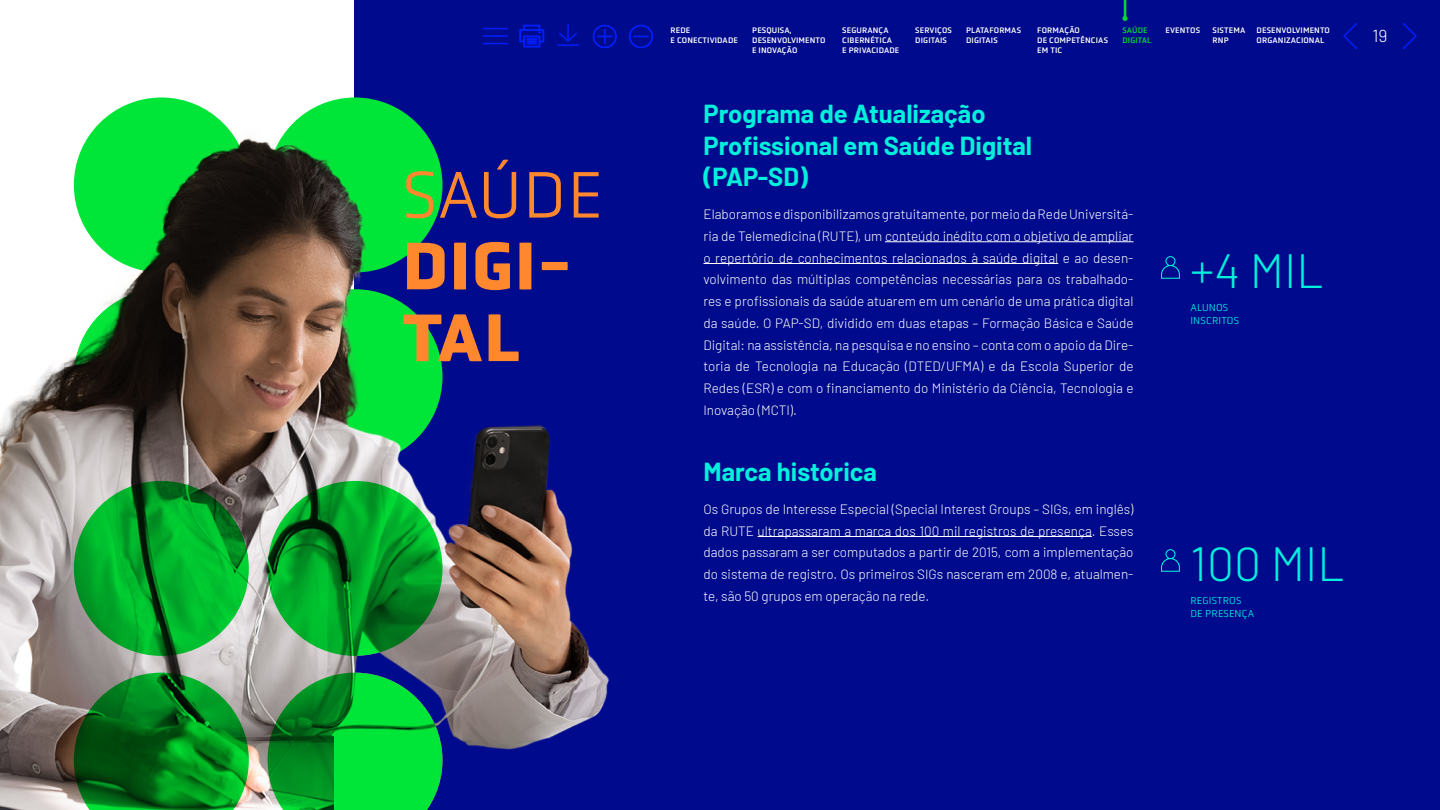
<style>
.page{position:relative;width:1440px;height:810px;background:#fff}
.page>*{position:absolute;margin:0;border:0;box-sizing:border-box;transform-origin:0 0}
.t1{font:300 68.32px/71.8px "Obvia";letter-spacing:.01em;color:#ff872d}
.t2{font:700 68.32px "Obvia";color:#ff872d}
.t3{font:300 48px "Barlow";color:#00f0dc}
.t4{font:700 25.5px "Barlow";color:#00f0dc}
.t5{font:300 17.4px "Barlow";color:#fff}
.t6{font:300 13.5px/21.8px "Barlow";color:#fff;text-align:justify}
.t7{font:300 10.5px/13.5px "Obvia";letter-spacing:.015em;color:#00f0dc}
.t8{font:8.25px/9.9px "Obvia";letter-spacing:.015em;color:#fff}
.t9{font:8.25px/9.9px "Obvia";letter-spacing:.01em;color:#00d638}
.s1{font-weight:700}
</style>
<div class="page">
<div style="left:354px;top:0;width:1086px;height:810px;background:#000a8c"></div>
<hr style="left:885px;top:241px;width:249px;height:1px;background:#fff">
<hr style="left:704px;top:263px;width:354px;height:1px;background:#fff">
<hr style="left:758px;top:536px;width:334px;height:1px;background:#fff">
<img style="left:0;top:363px;width:64px;height:447px">
<svg style="left:1402px;top:23px;width:15px;height:27px"></svg>
<svg style="left:1343px;top:23px;width:15px;height:27px"></svg>
<svg style="left:1161px;top:256px;width:19px;height:23px"></svg>
<div style="left:268px;top:97px;width:174px;height:175px;background:#00e638;border-radius:50%"></div>
<div style="left:74px;top:97px;width:175px;height:175px;background:#00e638;border-radius:50%"></div>
<svg style="left:1161px;top:549px;width:19px;height:23px"></svg>
<img style="left:64px;top:130px;width:545px;height:680px">
<svg style="left:268px;top:481px;width:174px;height:175px;background:#009624"></svg>
<svg style="left:74px;top:481px;width:175px;height:175px;background:#00a528"></svg>
<svg style="left:268px;top:673px;width:174px;height:137px;background:#0fae3d"></svg>
<svg style="left:74px;top:673px;width:175px;height:137px;background:#197d2c"></svg>
<svg style="left:1122px;top:0;width:6px;height:21px"></svg>
<svg style="left:483px;top:28px;width:25px;height:1px"></svg>
<hr style="left:483px;top:35px;width:25px;height:2px;background:#001fff">
<svg style="left:483px;top:43px;width:25px;height:1px"></svg>
<svg style="left:520px;top:25px;width:24px;height:22px"></svg>
<hr style="left:557px;top:44px;width:22px;height:2px;background:#001fff">
<svg style="left:559px;top:24px;width:18px;height:18px"></svg>
<svg style="left:593px;top:25px;width:24px;height:23px"></svg>
<svg style="left:629px;top:25px;width:24px;height:23px"></svg>
<p class="t1" style="left:402px;top:159px;width:201px">SAÚDE<br><span class="s1">DIGI-</span></p>
<p class="t2" style="left:402px;top:297px;width:119px">TAL</p>
<p class="t8" style="left:752px;top:25px;width:75px">PESQUISA,<br>DESENVOLVIMENTO<br>E INOVAÇÃO</p>
<p class="t8" style="left:842px;top:25px;width:59px">SEGURANÇA<br>CIBERNÉTICA<br>E PRIVACIDADE</p>
<p class="t8" style="left:966px;top:25px;width:57px">PLATAFORMAS<br>DIGITAIS</p>
<p class="t8" style="left:1037px;top:25px;width:72px">FORMAÇÃO<br>DE COMPETÊNCIAS<br>EM TIC</p>
<p class="t9" style="left:1123px;top:25px;width:30px">SAÚDE<br>DIGITAL</p>
<p class="t8" style="left:1166px;top:25px;width:36px">EVENTOS</p>
<p class="t8" style="left:1257px;top:25px;width:75px">DESENVOLVIMENTO<br>ORGANIZACIONAL</p>
<p class="t8" style="left:671px;top:25px;width:21px">REDE</p>
<p class="t8" style="left:671px;top:35px;width:69px">E CONECTIVIDADE</p>
<p class="t8" style="left:915px;top:25px;width:38px">SERVIÇOS<br>DIGITAIS</p>
<p class="t8" style="left:1213px;top:25px;width:34px">SISTEMA<br>RNP</p>
<p class="t4" style="left:704px;top:95px;width:284px">Programa de Atualização</p>
<p class="t4" style="left:704px;top:126px;width:330px">Profissional em Saúde Digital</p>
<p class="t4" style="left:704px;top:158px;width:106px">(PAP-SD)</p>
<p class="t6" style="left:704px;top:202px;width:432px">Elaboramos e disponibilizamos gratuitamente, por meio da Rede Universitá&shy;ria de Telemedicina (RUTE), um conteúdo inédito com o objetivo de ampliar o repertório de conhecimentos relacionados à saúde digital e ao desen&shy;volvimento das múltiplas competências necessárias para os trabalhado&shy;res e profissionais da saúde atuarem em um cenário de uma prática digital da saúde. O PAP-SD, dividido em duas etapas – Formação Básica e Saúde Digital: na assistência, na pesquisa e no ensino – conta com o apoio da Dire&shy;toria de Tecnologia na Educação (DTED/UFMA) e da Escola Superior de Redes (ESR) e com o financiamento do Ministério da Ciência, Tecnologia e Inovação (MCTI).</p>
<p class="t4" style="left:704px;top:453px;width:175px">Marca histórica</p>
<p class="t6" style="left:704px;top:497px;width:432px">Os Grupos de Interesse Especial (Special Interest Groups – SIGs, em inglês) da RUTE ultrapassaram a marca dos 100 mil registros de presença. Esses dados passaram a ser computados a partir de 2015, com a implementação do sistema de registro. Os primeiros SIGs nasceram em 2008 e, atualmen&shy;te, são 50 grupos em operação na rede.</p>
<p class="t3" style="left:1190px;top:236px;width:135px">+4 MIL</p>
<p class="t7" style="left:1190px;top:300px;width:50px">ALUNOS<br>INSCRITOS</p>
<p class="t3" style="left:1190px;top:530px;width:156px">100 MIL</p>
<p class="t7" style="left:1190px;top:593px;width:65px">REGISTROS<br>DE PRESENÇA</p>
<p class="t5" style="left:1372px;top:24px;width:17px">19</p>
</div>
